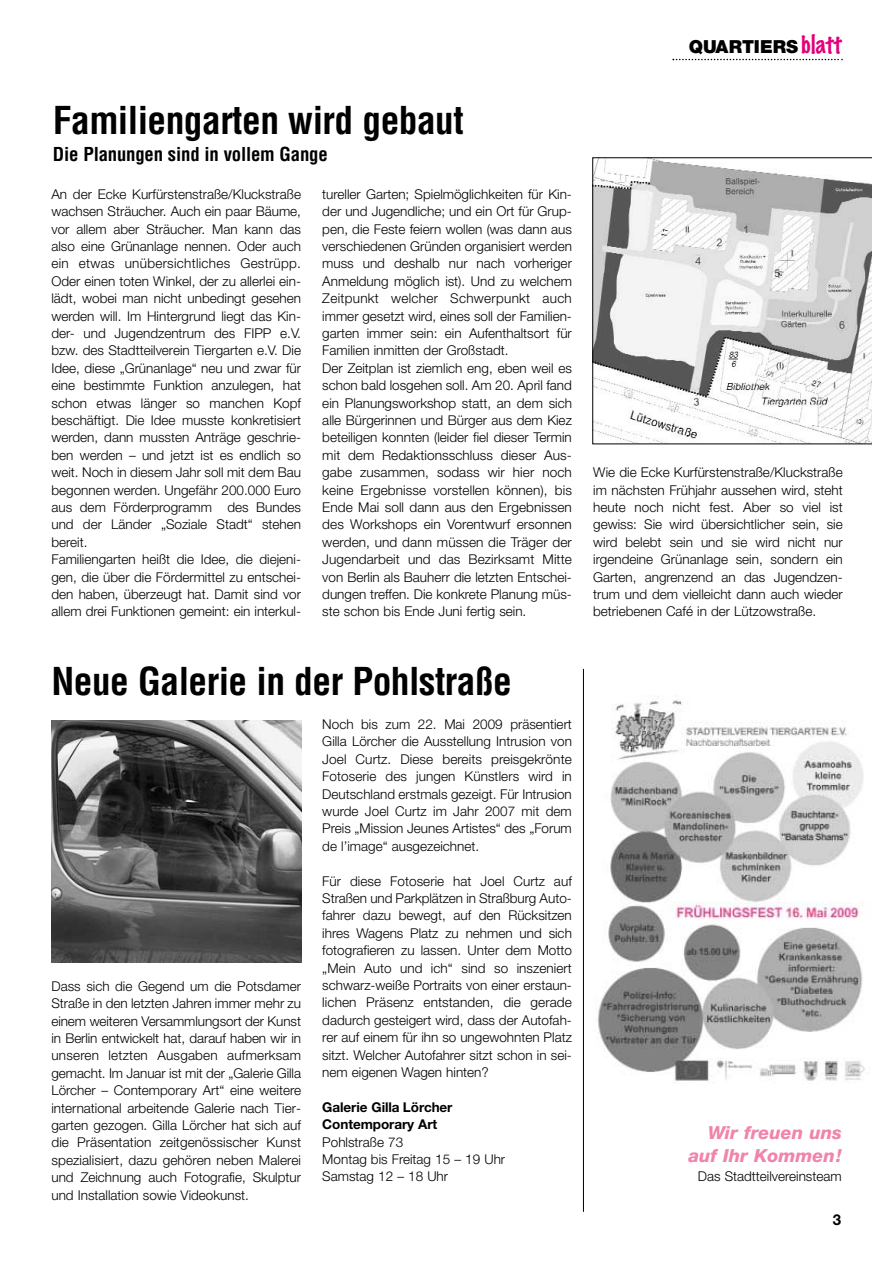
<style>
.page{position:relative;width:893px;height:1263px;background:#fff}
.page>*{position:absolute;margin:0;border:0;box-sizing:border-box;transform-origin:0 0}
.t1{font:700 condensed 37.5px "Helvetica";letter-spacing:-.015em;color:#000}
.t2{font:700 condensed 18.75px "Helvetica";letter-spacing:-.01em;color:#000}
.t3{font:italic 800 18px/22.5px "Helvetica Neue";color:#f184ac;text-align:right}
.t4{font:900 18px "Helvetica Neue";color:#000}
.t5{font:700 15px "Helvetica Neue";color:#000}
.t6{font:300 13.5px/17.4px "Helvetica Neue";color:#000;text-align:justify}
.t7{font:700 13.5px/17.4px "Helvetica Neue";letter-spacing:-.005em;color:#000}
.s1{font-family:"Marker Felt";font-weight:100;font-size:23.25px;color:#e3007b}
</style>
<div class="page">
<svg style="left:672px;top:59px;width:170px;height:1px"></svg>
<img style="left:598px;top:700px;width:267px;height:384px">
<img style="left:51px;top:720px;width:250px;height:242px">
<svg style="left:592px;top:157px;width:280px;height:287px"></svg>
<hr style="left:583px;top:669px;width:1px;height:543px;background:#000">
<h1 class="t1" style="left:53px;top:106px;width:412px">Familiengarten wird gebaut</h1>
<h2 class="t2" style="left:53px;top:147px;width:276px">Die Planungen sind in vollem Gange</h2>
<p class="t6" style="left:51px;top:187px;width:251px;text-align:left">An der Ecke Kurfürstenstraße/Kluckstraße wachsen Sträucher. Auch ein paar Bäume, vor allem aber Sträucher. Man kann das also eine Grünanlage nennen. Oder auch ein etwas unübersichtliches Gestrüpp.<br>Oder einen toten Winkel, der zu allerlei ein&shy;lädt, wobei man nicht unbedingt gesehen werden will. Im Hintergrund liegt das Kin&shy;der- und Jugendzentrum des FIPP e.V. bzw. des Stadtteilverein Tiergarten e.V. Die Idee, diese „Grünanlage“ neu und zwar für eine bestimmte Funktion anzulegen, hat schon etwas länger so manchen Kopf beschäftigt. Die Idee musste konkretisiert werden, dann mussten Anträge geschrie&shy;ben werden – und jetzt ist es endlich so weit. Noch in diesem Jahr soll mit dem Bau begonnen werden. Ungefähr 200.000 Euro aus dem Förderprogramm des Bundes und der Länder „Soziale Stadt“ stehen bereit.<br>Familiengarten heißt die Idee, die diejeni&shy;gen, die über die Fördermittel zu entschei&shy;den haben, überzeugt hat. Damit sind vor allem drei Funktionen gemeint: ein interkul-</p>
<p class="t6" style="left:322px;top:187px;width:251px;text-align:left">tureller Garten; Spielmöglichkeiten für Kin&shy;der und Jugendliche; und ein Ort für Grup&shy;pen, die Feste feiern wollen (was dann aus verschiedenen Gründen organisiert werden muss und deshalb nur nach vorheriger Anmeldung möglich ist). Und zu welchem Zeitpunkt welcher Schwerpunkt auch immer gesetzt wird, eines soll der Familien&shy;garten immer sein: ein Aufenthaltsort für Familien inmitten der Großstadt.<br>Der Zeitplan ist ziemlich eng, eben weil es schon bald losgehen soll. Am 20. April fand ein Planungsworkshop statt, an dem sich alle Bürgerinnen und Bürger aus dem Kiez beteiligen konnten (leider fiel dieser Termin mit dem Redaktionsschluss dieser Aus&shy;gabe zusammen, sodass wir hier noch keine Ergebnisse vorstellen können), bis Ende Mai soll dann aus den Ergebnissen des Workshops ein Vorentwurf ersonnen werden, und dann müssen die Träger der Jugendarbeit und das Bezirksamt Mitte von Berlin als Bauherr die letzten Entschei&shy;dungen treffen. Die konkrete Planung müs&shy;ste schon bis Ende Juni fertig sein.</p>
<h1 class="t1" style="left:51px;top:667px;width:462px">Neue Galerie in der Pohlstraße</h1>
<p class="t6" style="left:51px;top:979px;width:251px">Dass sich die Gegend um die Potsdamer Straße in den letzten Jahren immer mehr zu einem weiteren Versammlungsort der Kunst in Berlin entwickelt hat, darauf haben wir in unseren letzten Ausgaben aufmerksam gemacht. Im Januar ist mit der „Galerie Gilla Lörcher – Contemporary Art“ eine weitere international arbeitende Galerie nach Tier&shy;garten gezogen. Gilla Lörcher hat sich auf die Präsentation zeitgenössischer Kunst spezialisiert, dazu gehören neben Malerei und Zeichnung auch Fotografie, Skulptur und Installation sowie Videokunst.</p>
<p class="t6" style="left:322px;top:717px;width:251px">Noch bis zum 22. Mai 2009 präsentiert Gilla Lörcher die Ausstellung Intrusion von Joel Curtz. Diese bereits preisgekrönte Fotoserie des jungen Künstlers wird in Deutschland erstmals gezeigt. Für Intrusion wurde Joel Curtz im Jahr 2007 mit dem Preis „Mission Jeunes Artistes“ des „Forum de l’image“ ausgezeichnet.</p>
<p class="t6" style="left:322px;top:873px;width:251px">Für diese Fotoserie hat Joel Curtz auf Straßen und Parkplätzen in Straßburg Auto&shy;fahrer dazu bewegt, auf den Rücksitzen ihres Wagens Platz zu nehmen und sich fotografieren zu lassen. Unter dem Motto „Mein Auto und ich“ sind so inszeniert schwarz-weiße Portraits von einer erstaun&shy;lichen Präsenz entstanden, die gerade dadurch gesteigert wird, dass der Autofah&shy;rer auf einem für ihn so ungewohnten Platz sitzt. Welcher Autofahrer sitzt schon in sei&shy;nem eigenen Wagen hinten?</p>
<p class="t7" style="left:322px;top:1100px;width:132px">Galerie Gilla Lörcher<br>Contemporary Art</p>
<p class="t6" style="left:322px;top:1134px;width:184px;text-align:left">Pohlstraße 73<br>Montag bis Freitag 15 – 19 Uhr<br>Samstag 12 – 18 Uhr</p>
<h3 class="t4" style="left:688px;top:40px;width:154px">QUARTIERS<span class="s1">blatt</span></h3>
<p class="t6" style="left:593px;top:465px;width:251px">Wie die Ecke Kurfürstenstraße/Kluckstraße im nächsten Frühjahr aussehen wird, steht heute noch nicht fest. Aber so viel ist gewiss: Sie wird übersichtlicher sein, sie wird belebt sein und sie wird nicht nur irgendeine Grünanlage sein, sondern ein Garten, angrenzend an das Jugendzen&shy;trum und dem vielleicht dann auch wieder betriebenen Café in der Lützowstraße.</p>
<h3 class="t3" style="left:688px;top:1123px;width:155px">Wir freuen uns auf Ihr Kommen!</h3>
<p class="t6" style="left:697px;top:1169px;width:145px">Das Stadtteilvereinsteam</p>
<p class="t5" style="left:832px;top:1214px;width:10px">3</p>
</div>
